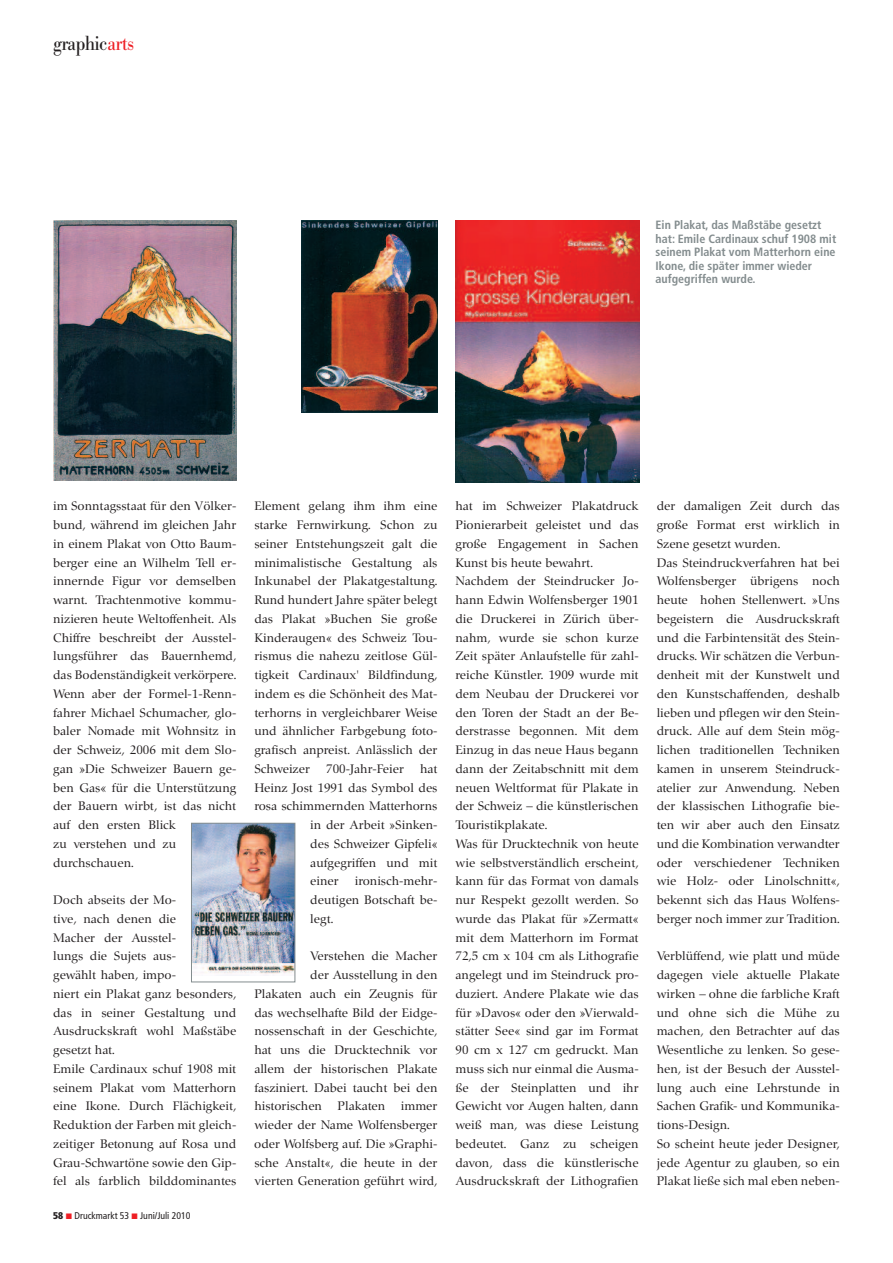
<style>
.page{position:relative;width:893px;height:1263px;background:#fff}
.page>*{position:absolute;margin:0;border:0;box-sizing:border-box;transform-origin:0 0}
.t1{font:21px "Bodoni Nr 1 SB";letter-spacing:-.04em;color:#231f20;scale:.9 1}
.t2{font:12.75px/18.8px "Zapf Renais SB";color:#231f20}
.t3{font:700 condensed 12px/13.5px "Frutiger";color:#838c8e}
.t4{font:condensed 9.75px "Frutiger";color:#231f20}
.s1{color:#ee1e24}
.s2{font-weight:900}
</style>
<div class="page">
<img style="left:455px;top:220px;width:184px;height:262px">
<img style="left:302px;top:220px;width:136px;height:192px">
<img style="left:53px;top:220px;width:183px;height:261px">
<img style="left:193px;top:825px;width:100px;height:151px">
<div style="left:191px;top:823px;width:104px;height:159px;border:1px solid #838c8e"></div>
<h1 class="t1" style="left:53px;top:31px;width:92px">graphic<span class="s1">arts</span></h1>
<p class="t3" style="left:656px;top:219px;width:182px">Ein Plakat, das Maßstäbe gesetzt hat: Emile Cardinaux schuf 1908 mit seinem Plakat vom Matterhorn eine<br>Ikone, die später immer wieder aufgegriffen wurde.</p>
<p class="t2" style="left:53px;top:496px;width:185px">im Sonntagsstaat für den Völker&shy;bund, während im gleichen Jahr in einem Plakat von Otto Baum&shy;berger eine an Wilhelm Tell er&shy;innernde Figur vor demselben warnt. Trachtenmotive kommu&shy;nizieren heute Weltoffenheit. Als<br>Chiffre beschreibt der Ausstel&shy;lungsführer das Bauernhemd, das Bodenständigkeit verkörpere.<br>Wenn aber der Formel-1-Renn&shy;fahrer Michael Schumacher, glo&shy;baler Nomade mit Wohnsitz in der Schweiz, 2006 mit dem Slo&shy;gan »Die Schweizer Bauern ge&shy;ben Gas« für die Unterstützung der Bauern wirbt, ist das nicht auf den ersten Blick<br>zu verstehen und zu durchschauen.</p>
<p class="t2" style="left:53px;top:890px;width:185px">Doch abseits der Mo-<br>tive, nach denen die<br>Macher der Ausstel-<br>lungs die Sujets aus-<br>gewählt haben, impo-<br>niert ein Plakat ganz besonders, das in seiner Gestaltung und<br>Ausdruckskraft wohl Maßstäbe gesetzt hat.<br>Emile Cardinaux schuf 1908 mit seinem Plakat vom Matterhorn eine Ikone. Durch Flächigkeit,<br>Reduktion der Farben mit gleich&shy;zeitiger Betonung auf Rosa und<br>Grau-Schwartöne sowie den Gip&shy;fel als farblich bilddominantes</p>
<p class="t4" style="left:53px;top:1212px;width:139px"><span class="s2">58</span> Druckmarkt 53 Juni/Juli 2010</p>
<p class="t2" style="left:254px;top:496px;width:185px;text-align:justify">Element gelang ihm ihm eine starke Fernwirkung. Schon zu seiner Entstehungszeit galt die minimalistische Gestaltung als Inkunabel der Plakatgestaltung.<br>Rund hundert Jahre später belegt das Plakat »Buchen Sie große Kinderaugen« des Schweiz Tou&shy;rismus die nahezu zeitlose Gül&shy;tigkeit Cardinaux' Bildfindung, indem es die Schönheit des Mat&shy;terhorns in vergleichbarer Weise und ähnlicher Farbgebung foto&shy;grafisch anpreist. Anlässlich der Schweizer</p>
<p class="t2" style="left:326px;top:759px;width:79px">700-Jahr-Feier</p>
<p class="t2" style="left:420px;top:759px;width:19px">hat</p>
<p class="t2" style="left:254px;top:778px;width:185px">Heinz Jost 1991 das Symbol des</p>
<p class="t2" style="left:254px;top:796px;width:185px">rosa schimmernden Matterhorns</p>
<p class="t2" style="left:310px;top:815px;width:129px">in der Arbeit »Sinken-</p>
<p class="t2" style="left:310px;top:834px;width:129px">des Schweizer Gipfeli«</p>
<p class="t2" style="left:310px;top:853px;width:129px">aufgegriffen und mit</p>
<p class="t2" style="left:310px;top:871px;width:30px">einer</p>
<p class="t2" style="left:310px;top:871px;width:129px;text-align:justify;text-indent:44px">ironisch-mehr&shy;deutigen Botschaft be&shy;legt.</p>
<p class="t2" style="left:254px;top:946px;width:185px;text-align:right">Verstehen die Macher<br>der Ausstellung in den<br>Plakaten auch ein Zeugnis für das wechselhafte Bild der Eidge&shy;nossenschaft in der Geschichte, hat uns die Drucktechnik vor allem der historischen Plakate fasziniert. Dabei taucht bei den historischen Plakaten immer wieder der Name Wolfensberger oder Wolfsberg auf. Die »Graphi&shy;sche Anstalt«, die heute in der vierten Generation geführt wird,</p>
<p class="t2" style="left:455px;top:496px;width:185px">hat im Schweizer Plakatdruck<br>Pionierarbeit geleistet und das große Engagement in Sachen<br>Kunst bis heute bewahrt.<br>Nachdem der Steindrucker Jo&shy;hann Edwin Wolfensberger 1901 die Druckerei in Zürich über&shy;nahm, wurde sie schon kurze<br>Zeit später Anlaufstelle für zahl&shy;reiche Künstler. 1909 wurde mit dem Neubau der Druckerei vor den Toren der Stadt an der Be&shy;derstrasse begonnen. Mit dem<br>Einzug in das neue Haus begann dann der Zeitabschnitt mit dem neuen Weltformat für Plakate in der Schweiz – die künstlerischen<br>Touristikplakate.<br>Was für Drucktechnik von heute wie selbstverständlich erscheint, kann für das Format von damals nur Respekt gezollt werden. So wurde das Plakat für »Zermatt« mit dem Matterhorn im Format<br>72,5 cm x 104 cm als Lithografie angelegt und im Steindruck pro&shy;duziert. Andere Plakate wie das für »Davos« oder den »Vierwald&shy;stätter See« sind gar im Format<br>90 cm x 127 cm gedruckt. Man muss sich nur einmal die Ausma&shy;ße der Steinplatten und ihr<br>Gewicht vor Augen halten, dann weiß man, was diese Leistung bedeutet. Ganz zu scheigen davon, dass die künstlerische<br>Ausdruckskraft der Lithografien</p>
<p class="t2" style="left:657px;top:496px;width:185px">der damaligen Zeit durch das große Format erst wirklich in<br>Szene gesetzt wurden.<br>Das Steindruckverfahren hat bei<br>Wolfensberger übrigens noch heute hohen Stellenwert. »Uns begeistern die Ausdruckskraft und die Farbintensität des Stein&shy;drucks. Wir schätzen die Verbun&shy;denheit mit der Kunstwelt und den Kunstschaffenden, deshalb lieben und pflegen wir den Stein&shy;druck. Alle auf dem Stein mög&shy;lichen traditionellen Techniken kamen in unserem Steindruck&shy;atelier zur Anwendung. Neben der klassischen Lithografie bie&shy;ten wir aber auch den Einsatz und die Kombination verwandter oder verschiedener Techniken wie Holz- oder Linolschnitt«, bekennt sich das Haus Wolfens&shy;berger noch immer zur Tradition.</p>
<p class="t2" style="left:657px;top:946px;width:185px">Verblüffend, wie platt und müde dagegen viele aktuelle Plakate wirken – ohne die farbliche Kraft und ohne sich die Mühe zu machen, den Betrachter auf das<br>Wesentliche zu lenken. So gese&shy;hen, ist der Besuch der Ausstel&shy;lung auch eine Lehrstunde in<br>Sachen Grafik- und Kommunika&shy;tions-Design.<br>So scheint heute jeder Designer, jede Agentur zu glauben, so ein<br>Plakat ließe sich mal eben neben-</p>
</div>
